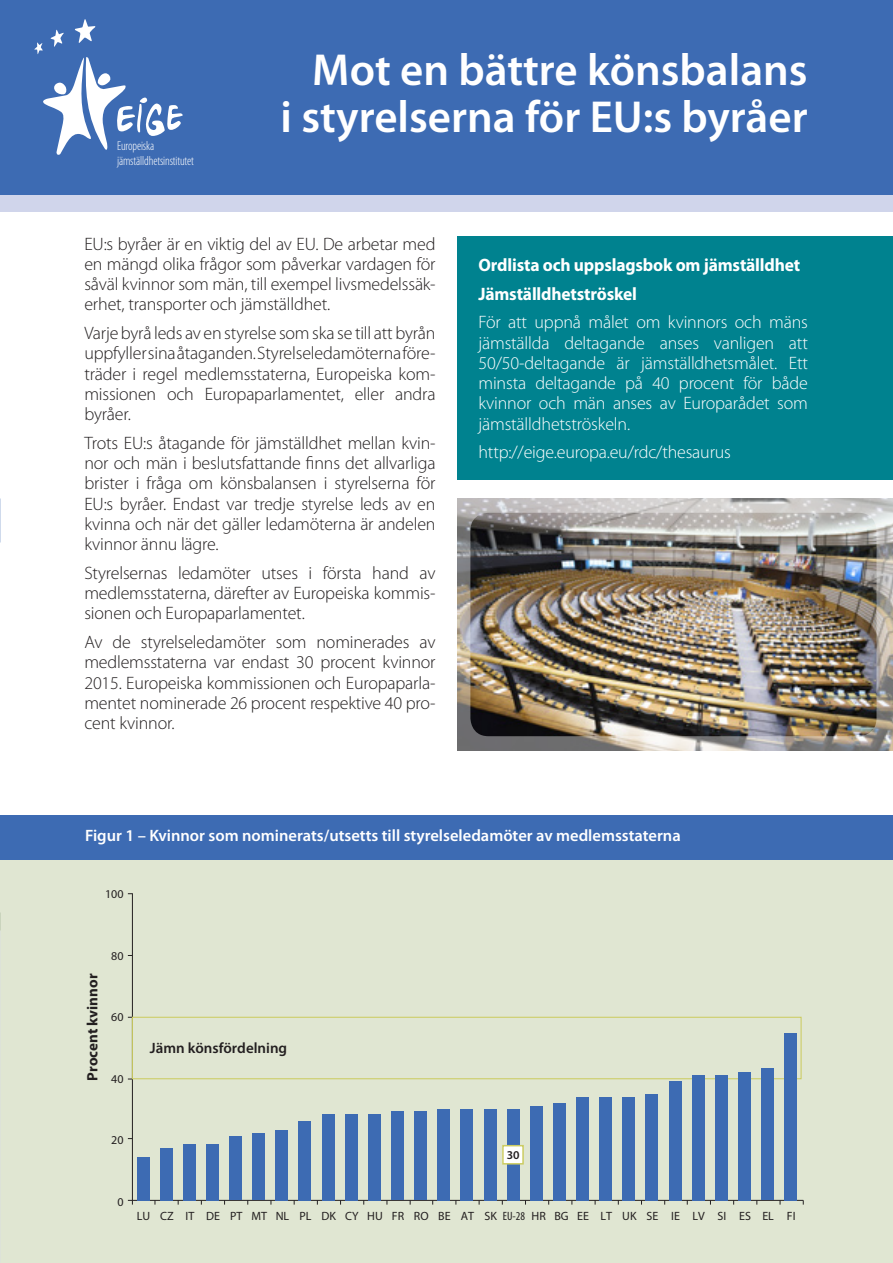
<style>
.page{position:relative;width:893px;height:1263px;background:#fff}
.page>*{position:absolute;margin:0;border:0;box-sizing:border-box;transform-origin:0 0}
.Title_0{font:600 45px/46.5px "Myriad Pro";color:#fff;text-align:right}
.Body_text{font:300 18px/20.2px "Myriad Pro";letter-spacing:-.01em;color:#231f20;text-align:justify}
.Body_text-2{font:300 18px/20.2px "Myriad Pro";letter-spacing:-.01em;color:#fff;text-align:justify}
.Body_text-3{font:700 18px "Myriad Pro";letter-spacing:-.01em;color:#fff}
.Figure_title{font:600 16.5px "Myriad Pro";color:#fff}
.t1{font:600 15px "Myriad Pro";color:#231f20}
.t2{font:700 15px "Myriad Pro";color:#231f20}
.t3{font:300 condensed 12.9px/14.4px "Myriad Pro";letter-spacing:-.01em;color:#fff}
.t4{font:12px "Myriad Pro";color:#231f20}
.t5{font:600 12px "Myriad Pro";color:#231f20}
.s1{font-stretch:condensed}
</style>
<div class="page">
<div style="left:0;top:0;width:893px;height:210px;background:#3d6bb3"></div>
<svg style="left:34px;top:19px;width:149px;height:136px"></svg>
<div style="left:0;top:195px;width:893px;height:16px;background:#d0d5eb"></div>
<div style="left:0;top:860px;width:893px;height:403px;background:#e0e6d2"></div>
<div style="left:0;top:816px;width:893px;height:44px;background:#3d6bb3"></div>
<div style="left:457px;top:236px;width:436px;height:244px;background:#00828f"></div>
<hr style="left:132px;top:893px;width:1px;height:307px;background:#231f20">
<hr style="left:132px;top:1200px;width:671px;height:1px;background:#231f20">
<div style="left:132px;top:1017px;width:670px;height:62px;border:1px solid #cccc62"></div>
<div style="left:137px;top:1157px;width:12px;height:43px;background:#3d6bb3"></div>
<div style="left:160px;top:1148px;width:13px;height:52px;background:#3d6bb3"></div>
<div style="left:183px;top:1144px;width:13px;height:56px;background:#3d6bb3"></div>
<div style="left:206px;top:1144px;width:13px;height:56px;background:#3d6bb3"></div>
<div style="left:229px;top:1136px;width:13px;height:64px;background:#3d6bb3"></div>
<div style="left:252px;top:1133px;width:13px;height:67px;background:#3d6bb3"></div>
<div style="left:275px;top:1130px;width:13px;height:70px;background:#3d6bb3"></div>
<div style="left:299px;top:1121px;width:12px;height:79px;background:#3d6bb3"></div>
<div style="left:322px;top:1114px;width:12px;height:86px;background:#3d6bb3"></div>
<div style="left:345px;top:1114px;width:13px;height:86px;background:#3d6bb3"></div>
<div style="left:368px;top:1114px;width:13px;height:86px;background:#3d6bb3"></div>
<div style="left:391px;top:1111px;width:13px;height:89px;background:#3d6bb3"></div>
<div style="left:414px;top:1111px;width:13px;height:89px;background:#3d6bb3"></div>
<div style="left:437px;top:1109px;width:13px;height:91px;background:#3d6bb3"></div>
<div style="left:460px;top:1109px;width:13px;height:91px;background:#3d6bb3"></div>
<div style="left:484px;top:1109px;width:12px;height:91px;background:#3d6bb3"></div>
<div style="left:507px;top:1109px;width:12px;height:91px;background:#3d6bb3"></div>
<div style="left:530px;top:1106px;width:13px;height:94px;background:#3d6bb3"></div>
<div style="left:553px;top:1103px;width:13px;height:97px;background:#3d6bb3"></div>
<div style="left:576px;top:1097px;width:13px;height:103px;background:#3d6bb3"></div>
<div style="left:599px;top:1097px;width:13px;height:103px;background:#3d6bb3"></div>
<div style="left:622px;top:1097px;width:13px;height:103px;background:#3d6bb3"></div>
<div style="left:646px;top:1094px;width:12px;height:106px;background:#3d6bb3"></div>
<div style="left:669px;top:1081px;width:12px;height:119px;background:#3d6bb3"></div>
<div style="left:692px;top:1075px;width:13px;height:125px;background:#3d6bb3"></div>
<div style="left:715px;top:1075px;width:13px;height:125px;background:#3d6bb3"></div>
<div style="left:738px;top:1072px;width:13px;height:128px;background:#3d6bb3"></div>
<div style="left:761px;top:1068px;width:13px;height:132px;background:#3d6bb3"></div>
<div style="left:784px;top:1033px;width:13px;height:167px;background:#3d6bb3"></div>
<div style="left:503px;top:1146px;width:20px;height:18px;background:#fff"></div>
<div style="left:502px;top:1145px;width:22px;height:19px;border:2px solid #cccc62"></div>
<img style="left:457px;top:498px;width:436px;height:253px">
<img style="left:470px;top:513px;width:406px;height:223px">
<p class="t3" style="left:117px;top:139px;width:78px">Europeiska jämställdhetsinstitutet</p>
<p class="Title_0" style="left:281px;top:48px;width:529px">Mot en bättre könsbalans<br>i styrelserna för EU:s byråer</p>
<p class="Body_text" style="left:84px;top:234px;width:353px">EU:s byråer är en viktig del av EU. De arbetar med en mängd olika frågor som påverkar vardagen för såväl kvinnor som män, till exempel livsmedelssäk&shy;erhet, transporter och jämställdhet.</p>
<p class="Body_text" style="left:84px;top:323px;width:353px">Varje byrå leds av en styrelse som ska se till att byrån uppfyller sina åtaganden. Styrelseledamöterna före&shy;träder i regel medlemsstaterna, Europeiska kom&shy;missionen och Europaparlamentet, eller andra byråer.</p>
<p class="Body_text" style="left:84px;top:433px;width:353px">Trots EU:s åtagande för jämställdhet mellan kvin&shy;nor och män i beslutsfattande finns det allvarliga brister i fråga om könsbalansen i styrelserna för EU:s byråer. Endast var tredje styrelse leds av en kvinna och när det gäller ledamöterna är andelen kvinnor ännu lägre.</p>
<p class="Body_text" style="left:84px;top:563px;width:353px">Styrelsernas ledamöter utses i första hand av medlemsstaterna, därefter av Europeiska kommis&shy;sionen och Europaparlamentet.</p>
<p class="Body_text" style="left:84px;top:632px;width:353px">Av de styrelseledamöter som nominerades av medlemsstaterna var endast 30 procent kvinnor 2015. Europeiska kommissionen och Europaparla&shy;mentet nominerade 26 procent respektive 40 pro&shy;cent kvinnor.</p>
<p class="Body_text-3" style="left:478px;top:253px;width:323px">Ordlista och uppslagsbok om jämställdhet</p>
<p class="Body_text-3" style="left:478px;top:282px;width:160px">Jämställdhetströskel</p>
<p class="Body_text-2" style="left:478px;top:313px;width:331px">För att uppnå målet om kvinnors och mäns jämställda deltagande anses vanligen att 50/50-deltagande är jämställdhetsmålet. Ett minsta deltagande på 40 procent för både kvinnor och män anses av Europarådet som jämställdhetströskeln.</p>
<p class="Body_text-2" style="left:478px;top:443px;width:254px">http://eige.europa.eu/rdc/thesaurus</p>
<p class="Figure_title" style="left:85px;top:826px;width:597px">Figur 1 – Kvinnor som nominerats/utsetts till styrelseledamöter av medlemsstaterna</p>
<p class="t4" style="left:105px;top:888px;width:20px">100</p>
<p class="t2" style="left:84px;top:1081px;width:109px;rotate:-90deg">Procent kvinnor</p>
<p class="t4" style="left:111px;top:949px;width:14px">80</p>
<p class="t4" style="left:111px;top:1011px;width:14px">60</p>
<p class="t4" style="left:111px;top:1072px;width:14px">40</p>
<p class="t1" style="left:150px;top:1039px;width:139px">Jämn könsfördelning</p>
<p class="t4" style="left:111px;top:1133px;width:14px">20</p>
<p class="t5" style="left:507px;top:1148px;width:14px">30</p>
<p class="t4" style="left:117px;top:1195px;width:8px">0</p>
<p class="t4" style="left:137px;top:1209px;width:660px">LU CZ IT DE PT MT NL PL DK CY HU FR RO BE AT SK <span class="s1">EU-28</span> HR BG EE LT UK SE IE LV SI ES EL FI</p>
</div>
